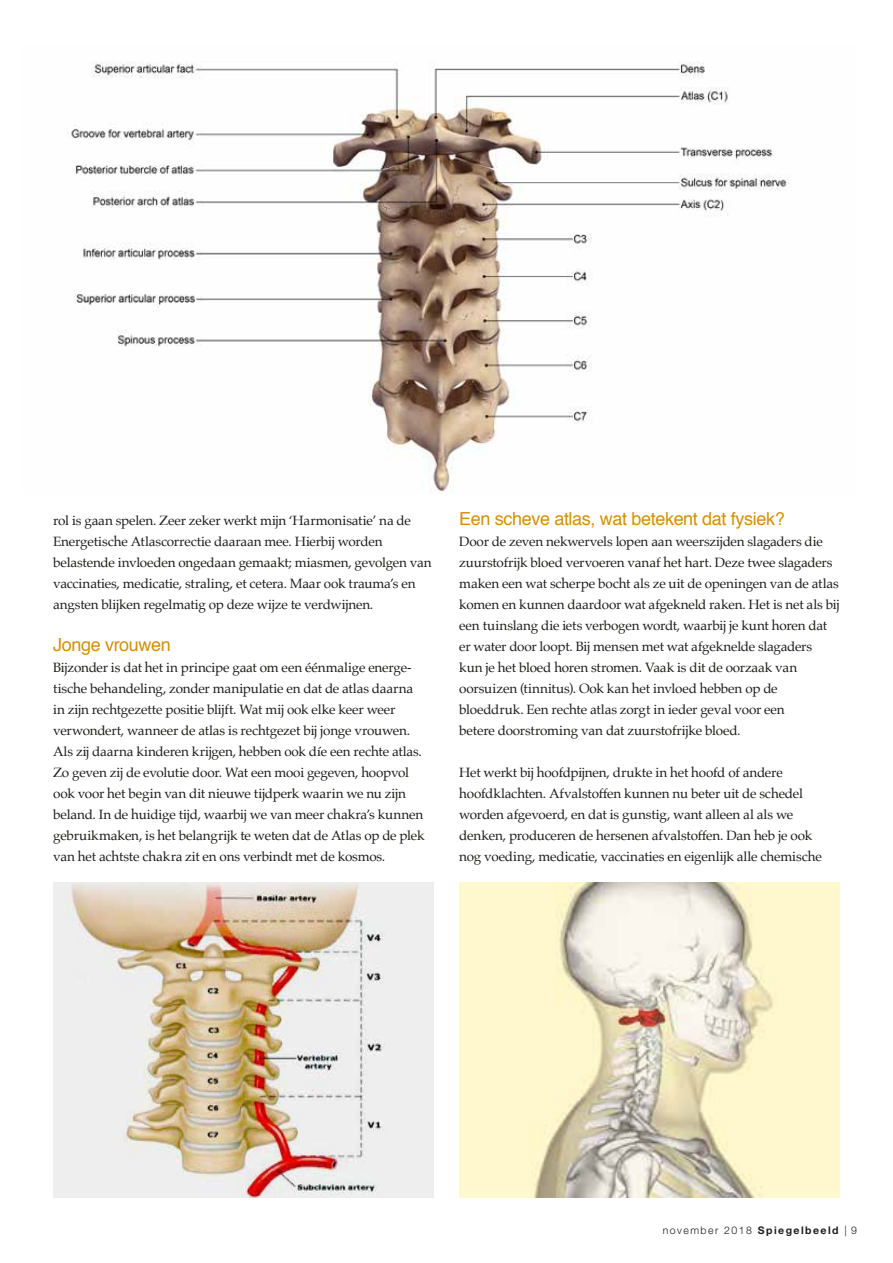
<style>
.page{position:relative;width:893px;height:1263px;background:#fff}
.page>*{position:absolute;margin:0;border:0;box-sizing:border-box;transform-origin:0 0}
.t1{font:18px "Helvetica";letter-spacing:-.02em;color:#d39006}
.t2{font:13.5px/21px "Palatino";letter-spacing:-.015em;color:#1d1d1b}
.t3{font:300 10.5px "Helvetica Neue";letter-spacing:.14em;color:#1d1d1b}
.s1{font-weight:700}
</style>
<div class="page">
<img style="left:67px;top:61px;width:724px;height:432px">
<img style="left:53px;top:882px;width:380px;height:315px">
<img style="left:459px;top:882px;width:381px;height:315px">
<p class="t2" style="left:53px;top:510px;width:380px">rol is gaan spelen. Zeer zeker werkt mijn ‘Harmonisatie’ na de Energetische Atlascorrectie daaraan mee. Hierbij worden belastende invloeden ongedaan gemaakt; miasmen, gevolgen van vaccinaties, medicatie, straling, et cetera. Maar ook trauma’s en angsten blijken regelmatig op deze wijze te verdwijnen.</p>
<h1 class="t1" style="left:53px;top:631px;width:119px">Jonge vrouwen</h1>
<p class="t2" style="left:53px;top:657px;width:373px">Bijzonder is dat het in principe gaat om een éénmalige energe&shy;tische behandeling, zonder manipulatie en dat de atlas daarna in zijn rechtgezette positie blijft. Wat mij ook elke keer weer verwondert, wanneer de atlas is rechtgezet bij jonge vrouwen.<br>Als zij daarna kinderen krijgen, hebben ook díe een rechte atlas.<br>Zo geven zij de evolutie door. Wat een mooi gegeven, hoopvol ook voor het begin van dit nieuwe tijdperk waarin we nu zijn beland. In de huidige tijd, waarbij we van meer chakra’s kunnen gebruikmaken, is het belangrijk te weten dat de Atlas op de plek van het achtste chakra zit en ons verbindt met de kosmos.</p>
<h1 class="t1" style="left:459px;top:505px;width:327px">Een scheve atlas, wat betekent dat fysiek?</h1>
<p class="t2" style="left:459px;top:531px;width:382px">Door de zeven nekwervels lopen aan weerszijden slagaders die zuurstofrijk bloed vervoeren vanaf het hart. Deze twee slagaders maken een wat scherpe bocht als ze uit de openingen van de atlas komen en kunnen daardoor wat afgekneld raken. Het is net als bij een tuinslang die iets verbogen wordt, waarbij je kunt horen dat er water door loopt. Bij mensen met wat afgeknelde slagaders<br>kun je het bloed horen stromen. Vaak is dit de oorzaak van oorsuizen (tinnitus). Ook kan het invloed hebben op de bloeddruk. Een rechte atlas zorgt in ieder geval voor een<br>betere doorstroming van dat zuurstofrijke bloed.</p>
<p class="t2" style="left:459px;top:762px;width:364px">Het werkt bij hoofdpijnen, drukte in het hoofd of andere hoofdklachten. Afvalstoffen kunnen nu beter uit de schedel worden afgevoerd, en dat is gunstig, want alleen al als we denken, produceren de hersenen afvalstoffen. Dan heb je ook nog voeding, medicatie, vaccinaties en eigenlijk alle chemische</p>
<p class="t3" style="left:663px;top:1224px;width:196px">november 2018 <span class="s1">Spiegelbeeld</span> | 9</p>
</div>
